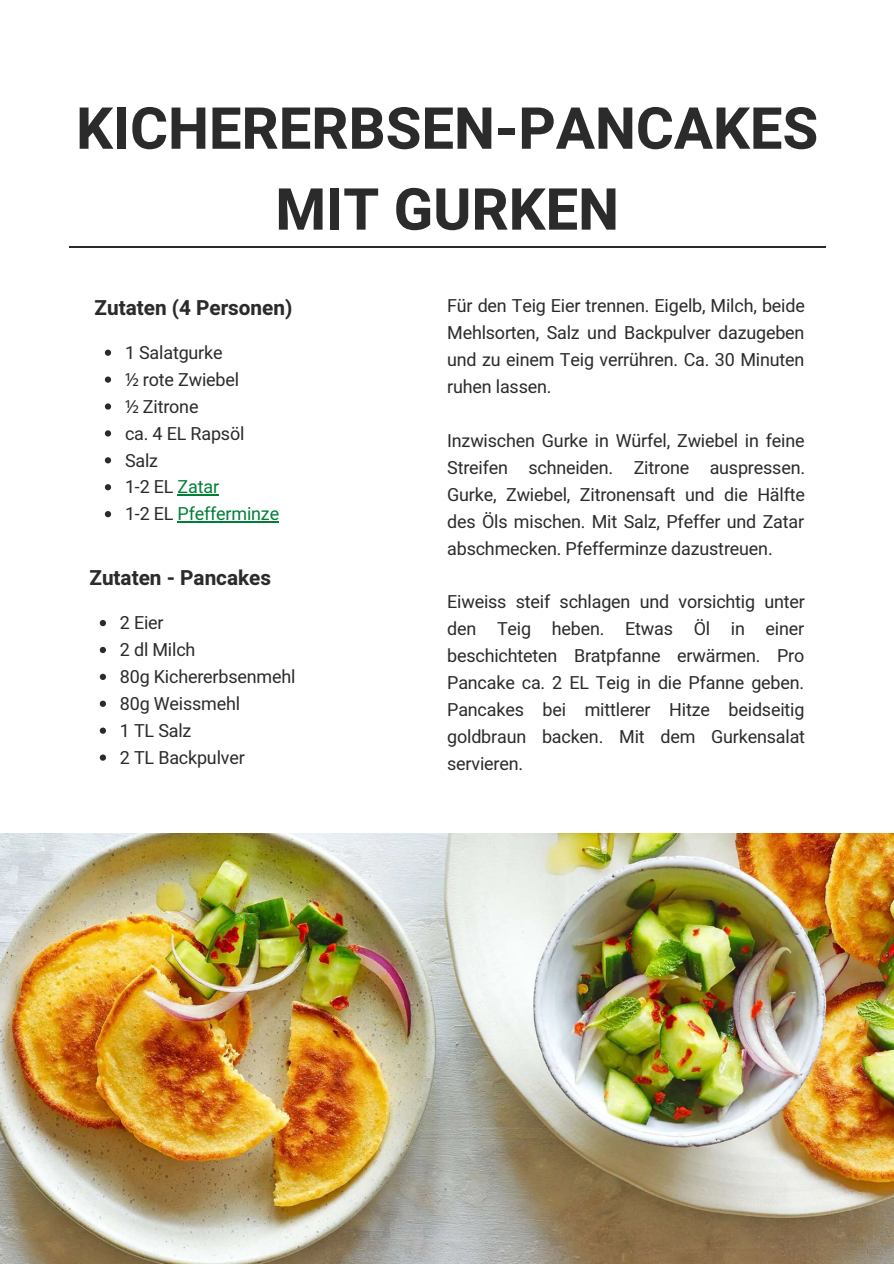
<style>
.page{position:relative;width:894px;height:1264px;background:#fff}
.page>*{position:absolute;margin:0;border:0;box-sizing:border-box;transform-origin:0 0}
.t1{font:700 57.9px/80.8px "Heebo";color:#2b2b2b;text-align:center}
.t2{font:700 20.7px "Heebo";color:#2b2b2b}
.t3{font:17.85px/26.8px "Heebo";letter-spacing:-.01em;color:#2b2b2b;text-align:justify}
.t4{font:17.85px "Heebo";letter-spacing:-.01em;color:#008037}
.s1{font-family:"Noto Sans"}
.s2{color:#008037}
.s3{color:#2b2b2b}
</style>
<div class="page">
<hr style="left:69px;top:247px;width:756px;height:1px;background:#2b2b2b">
<img style="left:0;top:833px;width:893px;height:430px">
<svg style="left:105px;top:349px;width:6px;height:7px"></svg>
<svg style="left:105px;top:376px;width:6px;height:7px"></svg>
<svg style="left:105px;top:403px;width:6px;height:6px"></svg>
<svg style="left:105px;top:430px;width:6px;height:6px"></svg>
<svg style="left:105px;top:457px;width:6px;height:6px"></svg>
<svg style="left:105px;top:484px;width:6px;height:6px"></svg>
<hr style="left:177px;top:494px;width:42px;height:1px;background:#008037">
<svg style="left:105px;top:511px;width:6px;height:6px"></svg>
<hr style="left:177px;top:521px;width:102px;height:1px;background:#008037">
<svg style="left:100px;top:620px;width:6px;height:6px"></svg>
<svg style="left:100px;top:647px;width:6px;height:6px"></svg>
<svg style="left:100px;top:673px;width:6px;height:7px"></svg>
<svg style="left:100px;top:700px;width:6px;height:7px"></svg>
<svg style="left:100px;top:727px;width:6px;height:6px"></svg>
<svg style="left:100px;top:754px;width:6px;height:6px"></svg>
<p class="t1" style="left:76px;top:90px;width:743px">KICHERERBSEN-PANCAKES<br>MIT GURKEN</p>
<p class="t2" style="left:94px;top:293px;width:199px">Zutaten (4 Personen)</p>
<p class="t3" style="left:125px;top:340px;width:99px">1 Salatgurke</p>
<p class="t3" style="left:125px;top:367px;width:116px"><span class="s1">½</span> rote Zwiebel</p>
<p class="t3" style="left:125px;top:394px;width:75px"><span class="s1">½</span> Zitrone</p>
<p class="t3" style="left:125px;top:420px;width:121px">ca. 4 EL Rapsöl</p>
<p class="t3" style="left:125px;top:447px;width:35px">Salz</p>
<p class="t3" style="left:125px;top:474px;width:96px">1-2 EL <span class="s2">Zatar</span></p>
<p class="t4" style="left:125px;top:501px;width:156px"><span class="s3">1-2 EL</span> Pfefferminze</p>
<p class="t2" style="left:89px;top:563px;width:183px">Zutaten - Pancakes</p>
<p class="t3" style="left:120px;top:610px;width:45px">2 Eier</p>
<p class="t3" style="left:120px;top:637px;width:77px">2 dl Milch</p>
<p class="t3" style="left:120px;top:664px;width:177px">80g Kichererbsenmehl</p>
<p class="t3" style="left:120px;top:691px;width:122px">80g Weissmehl</p>
<p class="t3" style="left:120px;top:718px;width:73px">1 TL Salz</p>
<p class="t3" style="left:120px;top:744px;width:126px">2 TL Backpulver</p>
<p class="t3" style="left:447px;top:293px;width:359px">Für den Teig Eier trennen. Eigelb, Milch, beide Mehlsorten, Salz und Backpulver dazugeben und zu einem Teig verrühren. Ca. 30 Minuten ruhen lassen.</p>
<p class="t3" style="left:447px;top:428px;width:359px">Inzwischen Gurke in Würfel, Zwiebel in feine Streifen schneiden. Zitrone auspressen.<br>Gurke, Zwiebel, Zitronensaft und die Hälfte des Öls mischen. Mit Salz, Pfeffer und Zatar abschmecken. Pfefferminze dazustreuen.</p>
<p class="t3" style="left:447px;top:589px;width:359px">Eiweiss steif schlagen und vorsichtig unter den Teig heben. Etwas Öl in einer beschichteten Bratpfanne erwärmen. Pro Pancake ca. 2 EL Teig in die Pfanne geben.<br>Pancakes bei mittlerer Hitze beidseitig goldbraun backen. Mit dem Gurkensalat servieren.</p>
</div>
